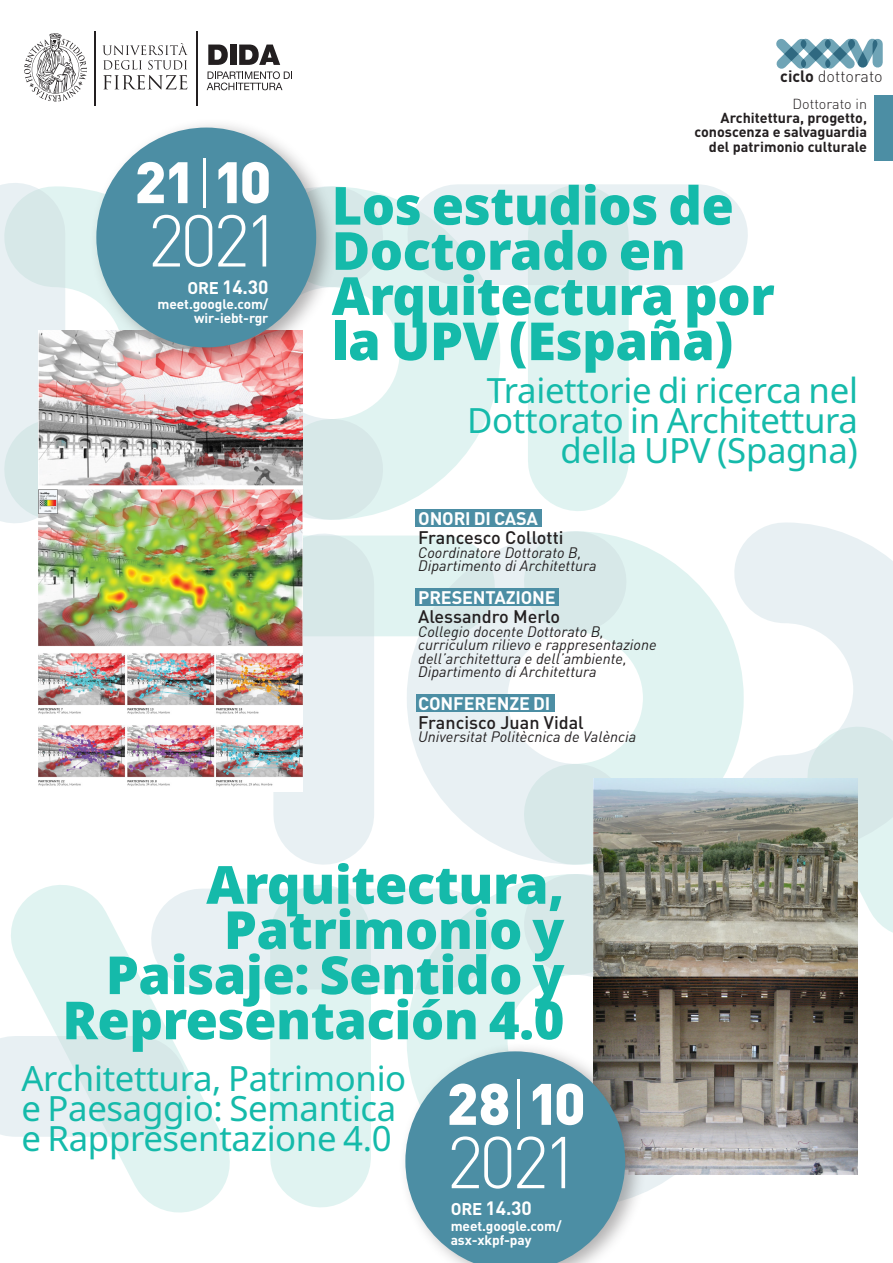
<style>
.page{position:relative;width:893px;height:1263px;background:#fff}
.page>*{position:absolute;margin:0;border:0;box-sizing:border-box;transform-origin:0 0}
.t1{font:300 72.15px "DIN";letter-spacing:-.06em;color:#fff}
.t2{font:900 57.45px "DIN";letter-spacing:-.07em;color:#fff}
.t3{font:900 52.5px/45.2px "Noto Sans";letter-spacing:-.01em;color:#15baaa}
.t4{font:34.8px/29.8px "Noto Sans";letter-spacing:-.01em;color:#15baaa;text-align:center}
.t5{font:700 19.05px "DIN";letter-spacing:-.01em;color:#fff}
.t6{font:500 18px "DIN";color:#231f20}
.t7{font:700 18px "DIN";letter-spacing:-.01em;color:#fff}
.t8{font:300 16.2px "DIN";color:#231f20}
.t9{font:italic 15px/13.5px "DIN";color:#231f20}
.t10{font:700 14.4px/14.4px "DIN";color:#231f20;text-align:right}
.t11{font:300 14.4px "DIN";color:#231f20}
.t12{font:700 13.65px/13.6px "DIN";letter-spacing:-.01em;color:#fff;text-align:right}
.s1{font-weight:300}
.s2{font-size:16.8px}
.s3{font-weight:700}
</style>
<div class="page">
<div style="left:0;top:233px;width:65px;height:240px;background:#e8f0f3"></div>
<svg style="left:3px;top:185px;width:86px;height:336px"></svg>
<div style="left:458px;top:184px;width:239px;height:101px;background:linear-gradient(to bottom,#e0ecee,#e9f0f4)"></div>
<div style="left:205px;top:535px;width:239px;height:101px;background:#e0f3f1"></div>
<svg style="left:405px;top:535px;width:117px;height:321px"></svg>
<svg style="left:522px;top:531px;width:211px;height:334px"></svg>
<div style="left:202px;top:889px;width:239px;height:100px;background:linear-gradient(to bottom,#ddebec,#eaf1f4)"></div>
<svg style="left:405px;top:883px;width:117px;height:158px;background:#e2f1f0"></svg>
<svg style="left:522px;top:874px;width:152px;height:317px"></svg>
<svg style="left:0;top:885px;width:249px;height:328px"></svg>
<div style="left:528px;top:235px;width:101px;height:226px;background:#e0f3f1"></div>
<div style="left:273px;top:584px;width:101px;height:230px;background:linear-gradient(to bottom,#dbeaeb,#edf2f6)"></div>
<div style="left:270px;top:935px;width:101px;height:222px;background:#e0f3f1"></div>
<svg style="left:733px;top:522px;width:160px;height:256px"></svg>
<svg style="left:788px;top:706px;width:105px;height:227px"></svg>
<svg style="left:303px;top:185px;width:199px;height:335px"></svg>
<hr style="left:196px;top:31px;width:2px;height:74px;background:#231f20">
<svg style="left:208px;top:45px;width:20px;height:20px"></svg>
<div style="left:230px;top:45px;width:6px;height:20px;background:#231f20"></div>
<svg style="left:239px;top:45px;width:41px;height:20px"></svg>
<svg style="left:207px;top:71px;width:85px;height:19px"></svg>
<hr style="left:94px;top:31px;width:2px;height:74px;background:#231f20">
<svg style="left:103px;top:43px;width:85px;height:47px"></svg>
<svg style="left:24px;top:33px;width:63px;height:69px"></svg>
<div style="left:873px;top:44px;width:10px;height:19px;background:#6fa4b6"></div>
<svg style="left:776px;top:38px;width:105px;height:31px"></svg>
<div style="left:875px;top:95px;width:18px;height:66px;background:#4c8ea4"></div>
<div style="left:415px;top:509px;width:127px;height:18px;background:#4c8ea4"></div>
<div style="left:415px;top:588px;width:144px;height:18px;background:#4c8ea4"></div>
<div style="left:417px;top:694px;width:138px;height:18px;background:#4c8ea4"></div>
<img style="left:38px;top:331px;width:265px;height:460px">
<img style="left:593px;top:778px;width:265px;height:397px">
<div style="left:89px;top:118px;width:249px;height:249px;background:#231f20;opacity:.35"></div>
<div style="left:96px;top:128px;width:220px;height:219px;background:#4c8ea4;border-radius:50%"></div>
<div style="left:398px;top:1041px;width:249px;height:222px;background:#231f20;opacity:.35"></div>
<svg style="left:405px;top:1051px;width:220px;height:212px;background:#699eaf"></svg>
<p class="t2" style="left:134px;top:144px;width:139px">21 <span class="s1">|</span>10</p>
<p class="t1" style="left:148px;top:196px;width:135px">2021</p>
<p class="t5" style="left:187px;top:274px;width:83px"><span class="s2">ORE</span> 14.30</p>
<p class="t12" style="left:158px;top:297px;width:112px">meet.google.com/ wir-iebt-rgr</p>
<p class="t8" style="left:780px;top:66px;width:104px"><span class="s3">ciclo</span> dottorato</p>
<p class="t11" style="left:792px;top:95px;width:76px">Dottorato in</p>
<p class="t10" style="left:694px;top:110px;width:174px">Architettura, progetto, conoscenza e salvaguardia del patrimonio culturale</p>
<p class="t3" style="left:332px;top:183px;width:445px">Los estudios de<br>Doctorado en<br>Arquitectura por</p>
<p class="t3" style="left:332px;top:318px;width:403px">la UPV (España)</p>
<p class="t4" style="left:467px;top:376px;width:392px">Traiettorie di ricerca nel<br>Dottorato in Architettura</p>
<p class="t4" style="left:560px;top:436px;width:299px">della UPV (Spagna)</p>
<p class="t7" style="left:418px;top:507px;width:121px">ONORI DI CASA</p>
<p class="t6" style="left:418px;top:526px;width:147px">Francesco Collotti</p>
<p class="t9" style="left:418px;top:545px;width:180px">Coordinatore Dottorato B,<br>Dipartimento di Architettura</p>
<p class="t7" style="left:418px;top:585px;width:139px">PRESENTAZIONE</p>
<p class="t6" style="left:418px;top:605px;width:143px">Alessandro Merlo</p>
<p class="t9" style="left:418px;top:624px;width:240px">Collegio docente Dottorato B, curriculum rilievo e rappresentazione dell’architettura e dell’ambiente, Dipartimento di Architettura</p>
<p class="t7" style="left:418px;top:691px;width:133px">CONFERENZE DI</p>
<p class="t6" style="left:418px;top:711px;width:167px">Francisco Juan Vidal</p>
<p class="t9" style="left:418px;top:730px;width:220px">Universitat Politècnica de València</p>
<p class="t3" style="left:62px;top:862px;width:504px;text-align:right">Arquitectura,<br>Patrimonio y<br>Paisaje: Sentido y<br>Representación 4.0</p>
<p class="t4" style="left:21px;top:1064px;width:386px;text-align:left">Architettura, Patrimonio e Paesaggio: Semantica e Rappresentazione 4.0</p>
<p class="t2" style="left:446px;top:1065px;width:141px">28 <span class="s1">|</span>10</p>
<p class="t1" style="left:446px;top:1118px;width:135px">2021</p>
<p class="t5" style="left:451px;top:1196px;width:83px"><span class="s2">ORE</span> 14.30</p>
<p class="t12" style="left:451px;top:1218px;width:112px;text-align:left">meet.google.com/ asx-xkpf-pay</p>
</div>
